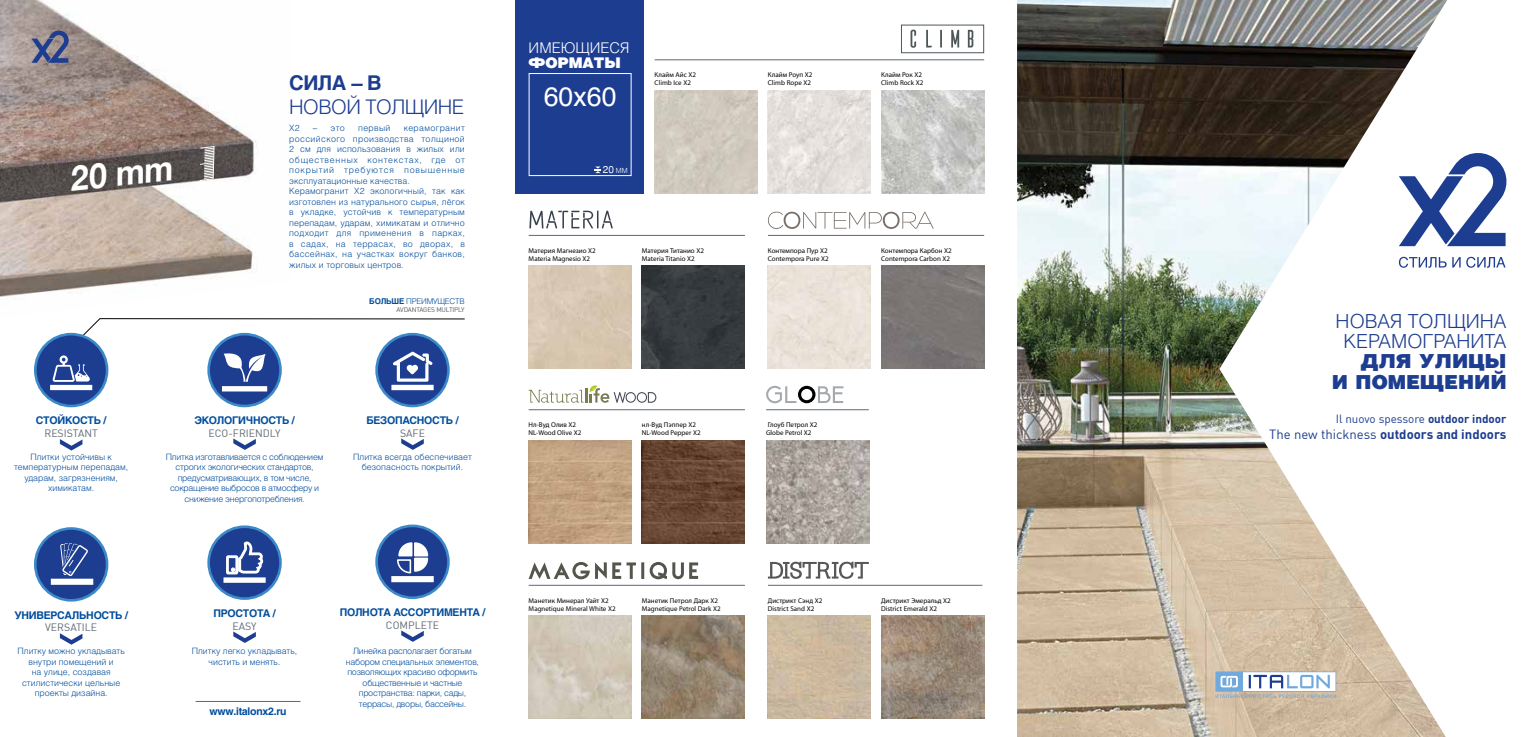
<style>
.page{position:relative;width:1538px;height:737px;background:#fff}
.page>*{position:absolute;margin:0;border:0;box-sizing:border-box;transform-origin:0 0}
.t1{font:700 34.74px "Helvetica Neue";color:#fff;scale:.93 1}
.t2{font:26.78px "Helvetica";color:#fff}
.t3{font:300 20.12px "Helios";letter-spacing:-.025em;color:#1d3d90}
.t4{font:700 20.12px "Helios";color:#1d3d90}
.t5{font:300 19.34px/20.1px "Helios";color:#1d3d90;text-align:center}
.t6{font:900 19.34px/20.1px "Helios";color:#1d3d90;text-align:right}
.t7{font:300 14.7px "Helios";color:#fff}
.t8{font:900 14.7px "Helios";color:#fff}
.t9{font:700 13.12px "DIN";color:#1d3d90}
.t10{font:11.64px "DIN";color:#1d3d90}
.t11{font:700 10.5px "Helios";letter-spacing:-.025em;color:#004d9d}
.t12{font:10.5px "DIN";color:#5f6874}
.t13{font:9.89px "Cyrillic II Sans";color:#fff}
.t14{font:300 8.75px/10.5px "Helios";color:#004d9d;text-align:center}
.t15{font:300 8.75px/10.5px "Helios";letter-spacing:-.03em;color:#004d9d;text-align:center}
.t16{font:300 7.88px "Helios";letter-spacing:-.025em;color:#004d9d}
.t17{font:7px/7.9px "Myriad Pro";color:#000}
.t18{font:6.56px "DIN";letter-spacing:-.025em;color:#53595c}
.s1{font-weight:700}
.s2{font-family:"Helios";font-weight:300;font-size:7.09px}
.s3{font-weight:400}
</style>
<div class="page">
<img style="left:1017px;top:0;width:430px;height:737px">
<svg style="left:1215px;top:671px;width:121px;height:27px"></svg>
<svg style="left:1399px;top:257px;width:47px;height:11px"></svg>
<svg style="left:1452px;top:257px;width:8px;height:10px"></svg>
<svg style="left:1466px;top:257px;width:39px;height:11px"></svg>
<svg style="left:1399px;top:149px;width:108px;height:97px"></svg>
<div style="left:515px;top:0;width:129px;height:193px;background:#1d3d90"></div>
<div style="left:529px;top:73px;width:102px;height:103px;border:1px solid #fff"></div>
<hr style="left:768px;top:235px;width:216px;height:1px;background:#5f6874">
<hr style="left:655px;top:60px;width:329px;height:1px;background:#5f6874">
<hr style="left:529px;top:235px;width:216px;height:1px;background:#5f6874">
<hr style="left:768px;top:585px;width:214px;height:1px;background:#5f6874">
<hr style="left:529px;top:585px;width:216px;height:1px;background:#5f6874">
<svg style="left:768px;top:211px;width:166px;height:18px"></svg>
<img style="left:881px;top:266px;width:103px;height:103px">
<img style="left:881px;top:90px;width:103px;height:103px">
<img style="left:768px;top:90px;width:103px;height:103px">
<img style="left:642px;top:266px;width:103px;height:103px">
<img style="left:881px;top:615px;width:103px;height:103px">
<img style="left:642px;top:615px;width:103px;height:103px">
<img style="left:655px;top:90px;width:103px;height:103px">
<img style="left:768px;top:615px;width:103px;height:103px">
<img style="left:529px;top:615px;width:103px;height:103px">
<hr style="left:766px;top:409px;width:103px;height:1px;background:#5f6874">
<img style="left:766px;top:440px;width:103px;height:103px">
<hr style="left:529px;top:409px;width:216px;height:1px;background:#5f6874">
<img style="left:642px;top:440px;width:103px;height:103px">
<img style="left:529px;top:440px;width:103px;height:103px">
<svg style="left:529px;top:385px;width:127px;height:18px"></svg>
<svg style="left:766px;top:386px;width:77px;height:17px"></svg>
<svg style="left:529px;top:562px;width:169px;height:17px"></svg>
<svg style="left:768px;top:561px;width:101px;height:18px"></svg>
<svg style="left:910px;top:30px;width:6px;height:18px"></svg>
<svg style="left:926px;top:30px;width:6px;height:17px"></svg>
<svg style="left:940px;top:30px;width:2px;height:17px"></svg>
<svg style="left:951px;top:30px;width:8px;height:17px"></svg>
<svg style="left:968px;top:30px;width:5px;height:17px"></svg>
<div style="left:901px;top:25px;width:83px;height:28px;border:1px solid #4e5758"></div>
<img style="left:0;top:0;width:258px;height:300px">
<svg style="left:199px;top:146px;width:16px;height:35px"></svg>
<svg style="left:233px;top:438px;width:23px;height:12px"></svg>
<svg style="left:209px;top:334px;width:71px;height:72px"></svg>
<div style="left:225px;top:386px;width:39px;height:5px;background:#fff"></div>
<svg style="left:60px;top:439px;width:22px;height:11px"></svg>
<svg style="left:35px;top:334px;width:72px;height:72px"></svg>
<div style="left:34px;top:333px;width:74px;height:74px;border:3px solid #3c89c9;border-radius:50%"></div>
<div style="left:53px;top:385px;width:37px;height:5px;background:#fff"></div>
<svg style="left:401px;top:438px;width:23px;height:12px"></svg>
<svg style="left:377px;top:334px;width:71px;height:72px"></svg>
<div style="left:394px;top:385px;width:37px;height:5px;background:#fff"></div>
<svg style="left:53px;top:318px;width:412px;height:64px"></svg>
<svg style="left:60px;top:633px;width:22px;height:11px"></svg>
<div style="left:35px;top:528px;width:72px;height:72px;background:#1d3d90;border-radius:50%"></div>
<div style="left:34px;top:527px;width:74px;height:74px;border:3px solid #3c89c9;border-radius:50%"></div>
<svg style="left:60px;top:543px;width:28px;height:33px"></svg>
<div style="left:54px;top:578px;width:36px;height:7px;background:#fff"></div>
<svg style="left:233px;top:631px;width:23px;height:12px"></svg>
<div style="left:209px;top:527px;width:71px;height:71px;background:#1d3d90;border-radius:50%"></div>
<div style="left:207px;top:525px;width:75px;height:75px;border:3px solid #3c89c9;border-radius:50%"></div>
<svg style="left:225px;top:541px;width:39px;height:42px"></svg>
<svg style="left:401px;top:630px;width:23px;height:12px"></svg>
<div style="left:377px;top:526px;width:71px;height:71px;background:#1d3d90;border-radius:50%"></div>
<div style="left:375px;top:524px;width:75px;height:75px;border:3px solid #3c89c9;border-radius:50%"></div>
<div style="left:394px;top:576px;width:37px;height:6px;background:#fff"></div>
<svg style="left:397px;top:542px;width:32px;height:32px"></svg>
<svg style="left:32px;top:29px;width:38px;height:34px"></svg>
<svg style="left:529px;top:211px;width:84px;height:17px"></svg>
<svg style="left:594px;top:166px;width:7px;height:7px"></svg>
<hr style="left:196px;top:701px;width:104px;height:1px;background:#5f6874">
<h1 class="t1" style="left:67px;top:152px;width:112px;rotate:-6deg">20 mm</h1>
<h3 class="t4" style="left:289px;top:71px;width:94px">СИЛА – В</h3>
<h3 class="t3" style="left:289px;top:95px;width:177px">НОВОЙ ТОЛЩИНЕ</h3>
<p class="t14" style="left:289px;top:123px;width:12px">X2</p>
<p class="t14" style="left:313px;top:123px;width:33px">– это</p>
<p class="t14" style="left:358px;top:123px;width:34px">первый</p>
<p class="t14" style="left:289px;top:123px;width:177px;text-align:left;text-indent:115px">керамогранит российского производства толщиной 2 см для использования в жилых или общественных контекстах, где от покрытий требуются повышенные эксплуатационные качества.<br>Керамогранит X2 экологичный, так как изготовлен из натурального сырья, лёгок в укладке, устойчив к температурным перепадам, ударам, химикатам и отлично подходит для применения в парках, в садах, на террасах, во дворах, в бассейнах, на участках вокруг банков, жилых и торговых центров.</p>
<p class="t16" style="left:369px;top:297px;width:97px"><span class="s1">БОЛЬШЕ</span> ПРЕИМУЩЕСТВ</p>
<p class="t18" style="left:397px;top:306px;width:70px">AVDANTAGES MULTIPLY</p>
<p class="t11" style="left:36px;top:414px;width:72px">СТОЙКОСТЬ /</p>
<p class="t12" style="left:44px;top:426px;width:55px">RESISTANT</p>
<p class="t11" style="left:194px;top:414px;width:102px">ЭКОЛОГИЧНОСТЬ /</p>
<p class="t12" style="left:209px;top:426px;width:73px">ECO-FRIENDLY</p>
<p class="t11" style="left:366px;top:414px;width:94px">БЕЗОПАСНОСТЬ /</p>
<p class="t12" style="left:400px;top:426px;width:26px">SAFE</p>
<p class="t14" style="left:14px;top:451px;width:116px">Плитки устойчивы к температурным перепадам, ударам, загрязнениям, химикатам.</p>
<p class="t15" style="left:166px;top:451px;width:159px">Плитка изготавливается с соблюдением строгих экологических стандартов, предусматривающих, в том числе, сокращение выбросов в атмосферу и снижение энергопотребления.</p>
<p class="t14" style="left:353px;top:451px;width:120px">Плитка всегда обеспечивает безопасность покрытий.</p>
<p class="t11" style="left:14px;top:609px;width:115px">УНИВЕРСАЛЬНОСТЬ /</p>
<p class="t12" style="left:45px;top:621px;width:53px">VERSATILE</p>
<p class="t14" style="left:17px;top:645px;width:109px">Плитку можно укладывать внутри помещений и<br>на улице, создавая стилистически цельные проекты дизайна.</p>
<p class="t11" style="left:213px;top:607px;width:64px">ПРОСТОТА /</p>
<p class="t12" style="left:233px;top:619px;width:26px">EASY</p>
<p class="t14" style="left:192px;top:645px;width:107px">Плитку легко укладывать, чистить и менять.</p>
<p class="t11" style="left:210px;top:705px;width:79px">www.italonx2.ru</p>
<p class="t11" style="left:340px;top:606px;width:147px">ПОЛНОТА АССОРТИМЕНТА /</p>
<p class="t12" style="left:386px;top:618px;width:55px">COMPLETE</p>
<p class="t15" style="left:346px;top:645px;width:135px">Линейка располагает богатым набором специальных элементов, позволяющих красиво оформить общественные и частные пространства: парки, сады, террасы, дворы, бассейны.</p>
<h3 class="t7" style="left:529px;top:39px;width:102px">ИМЕЮЩИЕСЯ</h3>
<h3 class="t8" style="left:529px;top:54px;width:94px">ФОРМАТЫ</h3>
<h2 class="t2" style="left:544px;top:76px;width:74px">60x60</h2>
<p class="t13" style="left:603px;top:164px;width:26px">20 <span class="s2">MM</span></p>
<p class="t17" style="left:655px;top:71px;width:43px">Клайм Айс Х2<br>Climb Ice X2</p>
<p class="t17" style="left:529px;top:247px;width:69px">Материя Магнезио Х2<br>Materia Magnesio X2</p>
<p class="t17" style="left:642px;top:247px;width:63px">Материя Титанио Х2<br>Materia Titanio X2</p>
<p class="t17" style="left:529px;top:421px;width:54px">Нл-Вуд Олив X2<br>NL-Wood Olive X2</p>
<p class="t17" style="left:642px;top:421px;width:60px">нл-Вуд Пэппер X2<br>NL-Wood Pepper X2</p>
<p class="t17" style="left:529px;top:596px;width:89px">Манетик Минерал Уайт X2<br>Magnetique Mineral White X2</p>
<p class="t17" style="left:642px;top:596px;width:80px">Манетик Петрол Дарк X2<br>Magnetique Petrol Dark X2</p>
<p class="t17" style="left:768px;top:71px;width:46px">Клайм Роуп Х2<br>Climb Rope X2</p>
<p class="t17" style="left:768px;top:247px;width:62px">Контемпора Пур Х2<br>Contempora Pure X2</p>
<p class="t17" style="left:766px;top:421px;width:53px">Глоуб Петрол Х2<br>Globe Petrol X2</p>
<p class="t17" style="left:768px;top:596px;width:56px">Дистрикт Сэнд Х2<br>District Sand X2</p>
<p class="t17" style="left:881px;top:71px;width:44px">Клайм Рок Х2<br>Climb Rock X2</p>
<p class="t17" style="left:881px;top:247px;width:72px">Контемпора Карбон Х2<br>Contempora Carbon X2</p>
<p class="t17" style="left:881px;top:596px;width:71px">Дистрикт Эмеральд Х2<br>District Emerald X2</p>
<h3 class="t5" style="left:1335px;top:311px;width:172px">НОВАЯ ТОЛЩИНА<br>КЕРАМОГРАНИТА</h3>
<h3 class="t6" style="left:1332px;top:351px;width:176px">ДЛЯ УЛИЦЫ<br>И ПОМЕЩЕНИЙ</h3>
<h3 class="t10" style="left:1336px;top:411px;width:172px">Il nuovo spessore <span class="s1">outdoor indoor</span></h3>
<h3 class="t9" style="left:1269px;top:426px;width:239px"><span class="s3">The new thickness</span> outdoors and indoors</h3>
</div>
